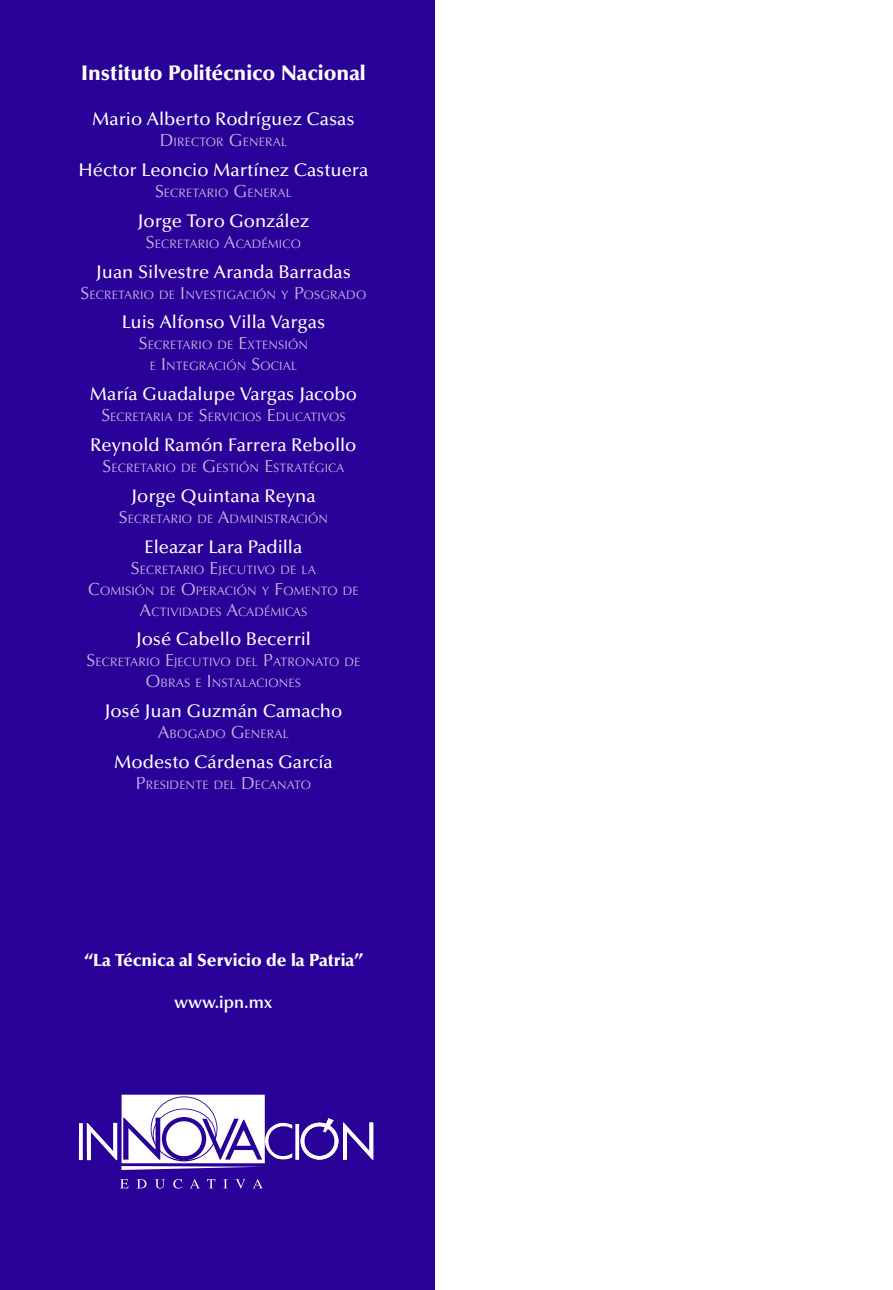
<style>
.page{position:relative;width:893px;height:1290px;background:#fff}
.page>*{position:absolute;margin:0;border:0;box-sizing:border-box;transform-origin:0 0}
.t1{font:900 21px "Optima LT Std";color:#fff}
.t2{font:500 18.38px "Optima LT Std";color:#fff}
.t3{font:900 17.5px "Optima LT Std";color:#fff}
.t4{font:600 17.5px "Optima LT Std";color:#fff}
.t5{font:12.25px/21px "Optima LT Std";letter-spacing:.015em;color:#c8b1e1;text-align:center}
.s1{font-size:17.5px}
</style>
<div class="page">
<div style="left:0;top:0;width:434px;height:1290px;background:#290098"></div>
<svg style="left:120px;top:1179px;width:9px;height:9px"></svg>
<svg style="left:137px;top:1179px;width:10px;height:9px"></svg>
<svg style="left:155px;top:1179px;width:10px;height:9px"></svg>
<svg style="left:173px;top:1179px;width:9px;height:9px"></svg>
<svg style="left:190px;top:1179px;width:10px;height:9px"></svg>
<svg style="left:207px;top:1179px;width:8px;height:9px"></svg>
<svg style="left:223px;top:1179px;width:5px;height:9px"></svg>
<svg style="left:236px;top:1179px;width:9px;height:9px"></svg>
<svg style="left:253px;top:1179px;width:9px;height:9px"></svg>
<svg style="left:79px;top:1123px;width:4px;height:37px"></svg>
<hr style="left:296px;top:1124px;width:3px;height:35px;background:#fff">
<svg style="left:301px;top:1118px;width:72px;height:41px"></svg>
<svg style="left:87px;top:1094px;width:205px;height:76px"></svg>
<h1 class="t1" style="left:81px;top:61px;width:286px">Instituto Politécnico Nacional</h1>
<h2 class="t2" style="left:92px;top:109px;width:264px">Mario Alberto Rodríguez Casas</h2>
<p class="t5" style="left:160px;top:132px;width:129px"><span class="s1">D</span>IRECTOR <span class="s1">G</span>ENERAL</p>
<h2 class="t2" style="left:79px;top:160px;width:291px">Héctor Leoncio Martínez Castuera</h2>
<p class="t5" style="left:155px;top:183px;width:138px"><span class="s1">S</span>ECRETARIO <span class="s1">G</span>ENERAL</p>
<h2 class="t2" style="left:138px;top:210px;width:173px">Jorge Toro González</h2>
<p class="t5" style="left:146px;top:233px;width:157px"><span class="s1">S</span>ECRETARIO <span class="s1">A</span>CADÉMICO</p>
<h2 class="t2" style="left:96px;top:261px;width:256px">Juan Silvestre Aranda Barradas</h2>
<p class="t5" style="left:81px;top:284px;width:287px"><span class="s1">S</span>ECRETARIO DE <span class="s1">I</span>NVESTIGACIÓN Y <span class="s1">P</span>OSGRADO</p>
<h2 class="t2" style="left:122px;top:312px;width:205px">Luis Alfonso Villa Vargas</h2>
<p class="t5" style="left:139px;top:335px;width:171px"><span class="s1">S</span>ECRETARIO DE <span class="s1">E</span>XTENSIÓN<br>E <span class="s1">I</span>NTEGRACIÓN <span class="s1">S</span>OCIAL</p>
<h2 class="t2" style="left:90px;top:384px;width:269px">María Guadalupe Vargas Jacobo</h2>
<p class="t5" style="left:101px;top:407px;width:246px"><span class="s1">S</span>ECRETARIA DE <span class="s1">S</span>ERVICIOS <span class="s1">E</span>DUCATIVOS</p>
<h2 class="t2" style="left:90px;top:434px;width:268px">Reynold Ramón Farrera Rebollo</h2>
<p class="t5" style="left:103px;top:457px;width:243px"><span class="s1">S</span>ECRETARIO DE <span class="s1">G</span>ESTIÓN <span class="s1">E</span>STRATÉGICA</p>
<h2 class="t2" style="left:131px;top:485px;width:186px">Jorge Quintana Reyna</h2>
<p class="t5" style="left:119px;top:508px;width:211px"><span class="s1">S</span>ECRETARIO DE <span class="s1">A</span>DMINISTRACIÓN</p>
<h2 class="t2" style="left:145px;top:536px;width:159px">Eleazar Lara Padilla</h2>
<p class="t5" style="left:88px;top:559px;width:272px"><span class="s1">S</span>ECRETARIO <span class="s1">E</span>JECUTIVO DE LA<br><span class="s1">C</span>OMISIÓN DE <span class="s1">O</span>PERACIÓN Y <span class="s1">F</span>OMENTO DE<br><span class="s1">A</span>CTIVIDADES <span class="s1">A</span>CADÉMICAS</p>
<h2 class="t2" style="left:136px;top:629px;width:177px">José Cabello Becerril</h2>
<p class="t5" style="left:87px;top:652px;width:275px"><span class="s1">S</span>ECRETARIO <span class="s1">E</span>JECUTIVO DEL <span class="s1">P</span>ATRONATO DE<br><span class="s1">O</span>BRAS E <span class="s1">I</span>NSTALACIONES</p>
<h2 class="t2" style="left:104px;top:700px;width:239px">José Juan Guzmán Camacho</h2>
<p class="t5" style="left:158px;top:723px;width:133px"><span class="s1">A</span>BOGADO <span class="s1">G</span>ENERAL</p>
<h2 class="t2" style="left:114px;top:751px;width:220px">Modesto Cárdenas García</h2>
<p class="t5" style="left:136px;top:774px;width:177px"><span class="s1">P</span>RESIDENTE DEL <span class="s1">D</span>ECANATO</p>
<h3 class="t3" style="left:84px;top:949px;width:280px">“La Técnica al Servicio de la Patria”</h3>
<h3 class="t4" style="left:174px;top:991px;width:100px">www.ipn.mx</h3>
</div>
